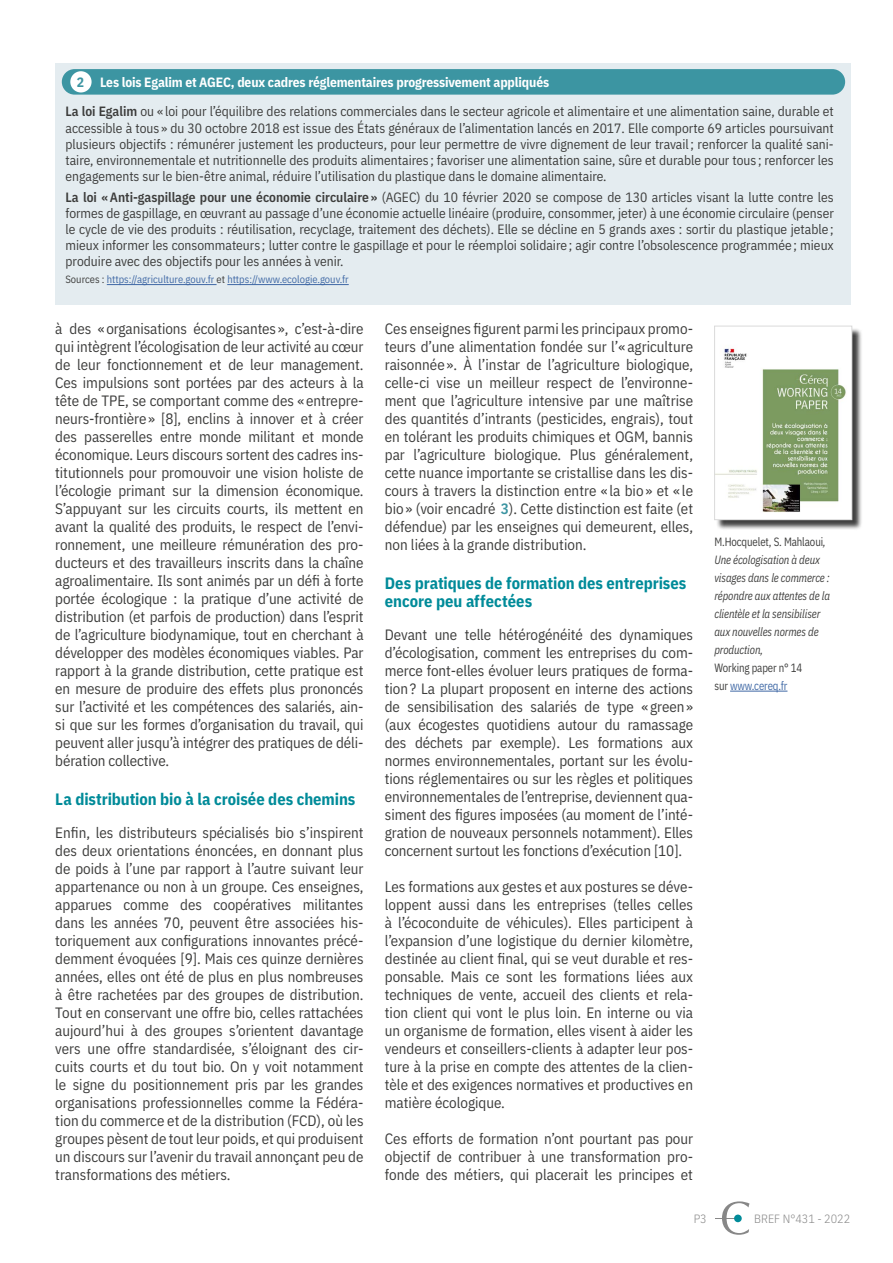
<style>
.page{position:relative;width:893px;height:1263px;background:#fff}
.page>*{position:absolute;margin:0;border:0;box-sizing:border-box;transform-origin:0 0}
.t1{font:700 16.5px/18px "IBM Plex Sans Cond";letter-spacing:-.005em;color:#008b99}
.t2{font:15px/18px "IBM Plex Sans Cond";color:#3c3c3b;text-align:justify}
.t3{font:13.5px/16.2px "IBM Plex Sans Cond";color:#3c3c3b;text-align:justify}
.t4{font:700 13.5px "IBM Plex Sans Cond";color:#3c95a2}
.t5{font:italic 12px/18px "IBM Plex Sans Cond";letter-spacing:-.01em;color:#3c3c3b;scale:.9 1}
.t6{font:12px/18px "IBM Plex Sans Cond";letter-spacing:-.01em;color:#3c3c3b;scale:.9 1}
.t7{font:300 12px "IBM Plex Sans Cond";color:#878787}
.t8{font:10.5px "IBM Plex Sans Cond";color:#3f68a5}
.s1{font-weight:700;color:#fff}
.s2{font-weight:600}
.s3{color:#3c3c3b}
.s4{font-weight:600;color:#3c95a2}
.s5{font-style:normal}
.s6{color:#3f68a5}
</style>
<div class="page">
<div style="left:55px;top:63px;width:795px;height:241px;background:#e4ecf0"></div>
<div style="left:62px;top:69px;width:783px;height:26px;background:#3c95a2;border-radius:13px"></div>
<hr style="left:107px;top:284px;width:110px;height:1px;background:#3f68a5">
<hr style="left:227px;top:284px;width:122px;height:1px;background:#3f68a5">
<div style="left:70px;top:71px;width:22px;height:21px;background:#fff;border-radius:50%"></div>
<svg style="left:716px;top:1201px;width:33px;height:34px"></svg>
<div style="left:734px;top:1214px;width:8px;height:8px;background:#008b99;border-radius:50%"></div>
<div style="left:716px;top:327px;width:146px;height:203px;background:#000;opacity:.75"></div>
<div style="left:715px;top:326px;width:137px;height:194px;background:#fff"></div>
<img style="left:716px;top:348px;width:130px;height:164px">
<div style="left:714px;top:326px;width:138px;height:194px;border:1px solid #dadada"></div>
<hr style="left:730px;top:691px;width:57px;height:1px;background:#3f68a5">
<p class="t3" style="left:65px;top:67px;width:770px;line-height:29.2px;text-indent:35px"><span class="s1">Les lois Egalim et AGEC, deux cadres réglementaires progressivement appliqués<br></span><span class="s2">La loi Egalim</span> ou « loi pour l’équilibre des relations commerciales dans le secteur agricole et alimentaire et une alimentation saine, durable et</p>
<p class="t3" style="left:65px;top:118px;width:770px">accessible à tous » du 30 octobre 2018 est issue des États généraux de l’alimentation lancés en 2017. Elle comporte 69 articles poursuivant plusieurs objectifs : rémunérer justement les producteurs, pour leur permettre de vivre dignement de leur travail; renforcer la qualité sani&shy;taire, environnementale et nutritionnelle des produits alimentaires ; favoriser une alimentation saine, sûre et durable pour tous ; renforcer les engagements sur le bien-être animal, réduire l’utilisation du plastique dans le domaine alimentaire.</p>
<p class="t3" style="left:65px;top:188px;width:770px"><span class="s2">La loi «Anti-gaspillage pour une économie circulaire»</span> (AGEC) du 10 février 2020 se compose de 130 articles visant la lutte contre les formes de gaspillage, en œuvrant au passage d’une économie actuelle linéaire (produire, consommer, jeter) à une économie circulaire (penser le cycle de vie des produits : réutilisation, recyclage, traitement des déchets). Elle se décline en 5 grands axes : sortir du plastique jetable ; mieux informer les consommateurs ; lutter contre le gaspillage et pour le réemploi solidaire ; agir contre l’obsolescence programmée ; mieux produire avec des objectifs pour les années à venir.</p>
<p class="t8" style="left:65px;top:271px;width:285px"><span class="s3">Sources :</span> https://agriculture.gouv.fr <span class="s3">et</span> https://www.ecologie.gouv.fr</p>
<p class="t4" style="left:77px;top:71px;width:9px">2</p>
<p class="t2" style="left:55px;top:318px;width:310px">à des «organisations écologisantes», c’est-à-dire qui intègrent l’écologisation de leur activité au cœur de leur fonctionnement et de leur management.<br>Ces impulsions sont portées par des acteurs à la tête de TPE, se comportant comme des «entrepre&shy;neurs-frontière» [8], enclins à innover et à créer des passerelles entre monde militant et monde économique. Leurs discours sortent des cadres ins&shy;titutionnels pour promouvoir une vision holiste de l’écologie primant sur la dimension économique.<br>S’appuyant sur les circuits courts, ils mettent en avant la qualité des produits, le respect de l’envi&shy;ronnement, une meilleure rémunération des pro&shy;ducteurs et des travailleurs inscrits dans la chaîne agroalimentaire. Ils sont animés par un défi à forte portée écologique : la pratique d’une activité de distribution (et parfois de production) dans l’esprit de l’agriculture biodynamique, tout en cherchant à développer des modèles économiques viables. Par rapport à la grande distribution, cette pratique est en mesure de produire des effets plus prononcés sur l’activité et les compétences des salariés, ain&shy;si que sur les formes d’organisation du travail, qui peuvent aller jusqu’à intégrer des pratiques de déli&shy;bération collective.</p>
<p class="t1" style="left:55px;top:789px;width:302px">La distribution bio à la croisée des chemins</p>
<p class="t2" style="left:55px;top:822px;width:310px">Enfin, les distributeurs spécialisés bio s’inspirent des deux orientations énoncées, en donnant plus de poids à l’une par rapport à l’autre suivant leur appartenance ou non à un groupe. Ces enseignes, apparues comme des coopératives militantes dans les années 70, peuvent être associées his&shy;toriquement aux configurations innovantes précé&shy;demment évoquées [9]. Mais ces quinze dernières années, elles ont été de plus en plus nombreuses à être rachetées par des groupes de distribution.<br>Tout en conservant une offre bio, celles rattachées aujourd’hui à des groupes s’orientent davantage vers une offre standardisée, s’éloignant des cir&shy;cuits courts et du tout bio. On y voit notamment le signe du positionnement pris par les grandes organisations professionnelles comme la Fédéra&shy;tion du commerce et de la distribution (FCD), où les groupes pèsent de tout leur poids, et qui produisent un discours sur l’avenir du travail annonçant peu de transformations des métiers.</p>
<p class="t2" style="left:385px;top:318px;width:310px">Ces enseignes figurent parmi les principaux promo&shy;teurs d’une alimentation fondée sur l’« agriculture raisonnée ». À l’instar de l’agriculture biologique, celle-ci vise un meilleur respect de l’environne&shy;ment que l’agriculture intensive par une maîtrise des quantités d’intrants (pesticides, engrais), tout en tolérant les produits chimiques et OGM, bannis par l’agriculture biologique. Plus généralement, cette nuance importante se cristallise dans les dis&shy;cours à travers la distinction entre « la bio» et « le bio» (voir encadré <span class="s4">3</span>). Cette distinction est faite (et défendue) par les enseignes qui demeurent, elles, non liées à la grande distribution.</p>
<p class="t1" style="left:385px;top:573px;width:303px">Des pratiques de formation des entreprises encore peu affectées</p>
<p class="t2" style="left:385px;top:624px;width:310px">Devant une telle hétérogénéité des dynamiques d’écologisation, comment les entreprises du com&shy;merce font-elles évoluer leurs pratiques de forma&shy;tion? La plupart proposent en interne des actions de sensibilisation des salariés de type «green» (aux écogestes quotidiens autour du ramassage des déchets par exemple). Les formations aux normes environnementales, portant sur les évolu&shy;tions réglementaires ou sur les règles et politiques environnementales de l’entreprise, deviennent qua&shy;siment des figures imposées (au moment de l’inté&shy;gration de nouveaux personnels notamment). Elles concernent surtout les fonctions d’exécution [10].</p>
<p class="t2" style="left:385px;top:876px;width:310px">Les formations aux gestes et aux postures se déve&shy;loppent aussi dans les entreprises (telles celles à l’écoconduite de véhicules). Elles participent à l’expansion d’une logistique du dernier kilomètre, destinée au client final, qui se veut durable et res&shy;ponsable. Mais ce sont les formations liées aux techniques de vente, accueil des clients et rela&shy;tion client qui vont le plus loin. En interne ou via un organisme de formation, elles visent à aider les vendeurs et conseillers-clients à adapter leur pos&shy;ture à la prise en compte des attentes de la clien&shy;tèle et des exigences normatives et productives en matière écologique.</p>
<p class="t2" style="left:385px;top:1128px;width:310px">Ces efforts de formation n’ont pourtant pas pour objectif de contribuer à une transformation pro&shy;fonde des métiers, qui placerait les principes et</p>
<p class="t5" style="left:714px;top:531px;width:130px"><span class="s5">M.Hocquelet, S. Mahlaoui</span>,<br>Une écologisation à deux visages dans le commerce : répondre aux attentes de la clientèle et la sensibiliser aux nouvelles normes de production,</p>
<p class="t6" style="left:714px;top:657px;width:99px">Working paper n° 14 sur <span class="s6">www.cereq.fr</span></p>
<p class="t7" style="left:694px;top:1209px;width:14px">P3</p>
<p class="t7" style="left:754px;top:1209px;width:97px">BREF N°431 - 2022</p>
</div>
